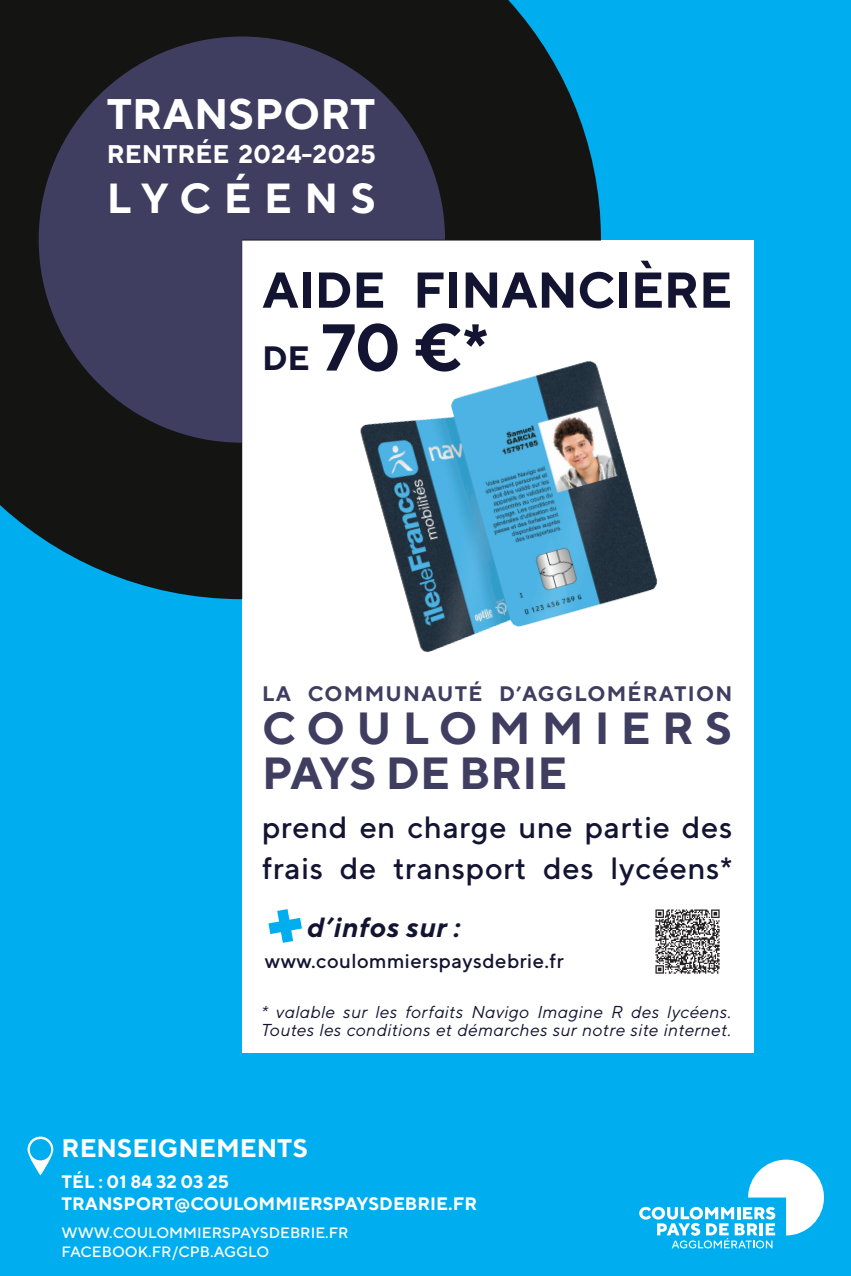
<style>
.page{position:relative;width:851px;height:1276px;background:#fff}
.page>*{position:absolute;margin:0;border:0;box-sizing:border-box;transform-origin:0 0}
.t1{font:700 66px "TT Norms";color:#131432}
.t2{font:700 50.25px "TT Norms";letter-spacing:-.01em;color:#131432}
.t3{font:700 45px "TT Norms";letter-spacing:.25em;color:#3f3e61}
.t4{font:700 45px "TT Norms";color:#3f3e61}
.t5{font:700 42.75px "TT Norms";letter-spacing:.005em;color:#fff}
.t6{font:700 42px "TT Norms";letter-spacing:.295em;color:#fff}
.t7{font:700 33.75px "TT Norms";color:#131432}
.t8{font:500 30.75px/41.2px "TT Norms";letter-spacing:.02em;color:#131432}
.t9{font:italic 700 27.75px "TT Norms";letter-spacing:.02em;color:#131432}
.t10{font:700 25.5px "TT Norms";color:#fff}
.t11{font:700 21px "TT Norms";letter-spacing:.06em;color:#3f3e61}
.t12{font:500 20.25px "TT Norms";letter-spacing:.02em;color:#131432}
.t13{font:700 18px "TT Norms";color:#fff}
.t14{font:italic 17.25px "TT Norms";letter-spacing:.02em;color:#131432}
.t15{font:500 15px "TT Norms";color:#fff}
</style>
<div class="page">
<div style="left:0;top:0;width:850px;height:1276px;background:#00aeef"></div>
<svg style="left:639px;top:1159px;width:184px;height:89px"></svg>
<div style="left:242px;top:240px;width:511px;height:812px;background:#fff"></div>
<svg style="left:0;top:0;width:601px;height:599px;fill:#141413"></svg>
<svg style="left:39px;top:37px;width:406px;height:406px;fill:#3f3e61"></svg>
<img style="left:352px;top:354px;width:306px;height:299px">
<svg style="left:28px;top:1137px;width:25px;height:37px"></svg>
<div style="left:28px;top:1136px;width:25px;height:39px;border:1px solid #fff;border-radius:12px"></div>
<div style="left:30px;top:1139px;width:21px;height:21px;background:#00aeef;border-radius:50%"></div>
<img style="left:655px;top:909px;width:65px;height:65px">
<p class="t5" style="left:107px;top:88px;width:270px">TRANSPORT</p>
<p class="t10" style="left:107px;top:138px;width:271px">RENTRÉE 2024-2025</p>
<p class="t6" style="left:107px;top:172px;width:271px">LYCÉENS</p>
<p class="t2" style="left:262px;top:258px;width:471px">AIDE FINANCIÈRE</p>
<p class="t7" style="left:262px;top:337px;width:49px">DE</p>
<p class="t1" style="left:321px;top:306px;width:169px">70 €*</p>
<p class="t11" style="left:262px;top:680px;width:471px">LA COMMUNAUTÉ D’AGGLOMÉRATION</p>
<p class="t3" style="left:262px;top:699px;width:471px">COULOMMIERS</p>
<p class="t4" style="left:262px;top:744px;width:306px">PAYS DE BRIE</p>
<p class="t8" style="left:262px;top:806px;width:471px">prend en charge une partie des frais de transport des lycéens*</p>
<p class="t9" style="left:307px;top:910px;width:155px">d’infos sur :</p>
<p class="t12" style="left:265px;top:948px;width:300px">www.coulommierspaysdebrie.fr</p>
<p class="t14" style="left:261px;top:1001px;width:471px">* valable sur les forfaits Navigo Imagine R des lycéens.</p>
<p class="t14" style="left:261px;top:1019px;width:471px">Toutes les conditions et démarches sur notre site internet.</p>
<p class="t10" style="left:62px;top:1132px;width:248px">RENSEIGNEMENTS</p>
<p class="t13" style="left:62px;top:1170px;width:169px">TÉL : 01 84 32 03 25</p>
<p class="t13" style="left:62px;top:1192px;width:417px">TRANSPORT@COULOMMIERSPAYSDEBRIE.FR</p>
<p class="t15" style="left:62px;top:1224px;width:288px">WWW.COULOMMIERSPAYSDEBRIE.FR</p>
<p class="t15" style="left:62px;top:1242px;width:209px">FACEBOOK.FR/CPB.AGGLO</p>
</div>
